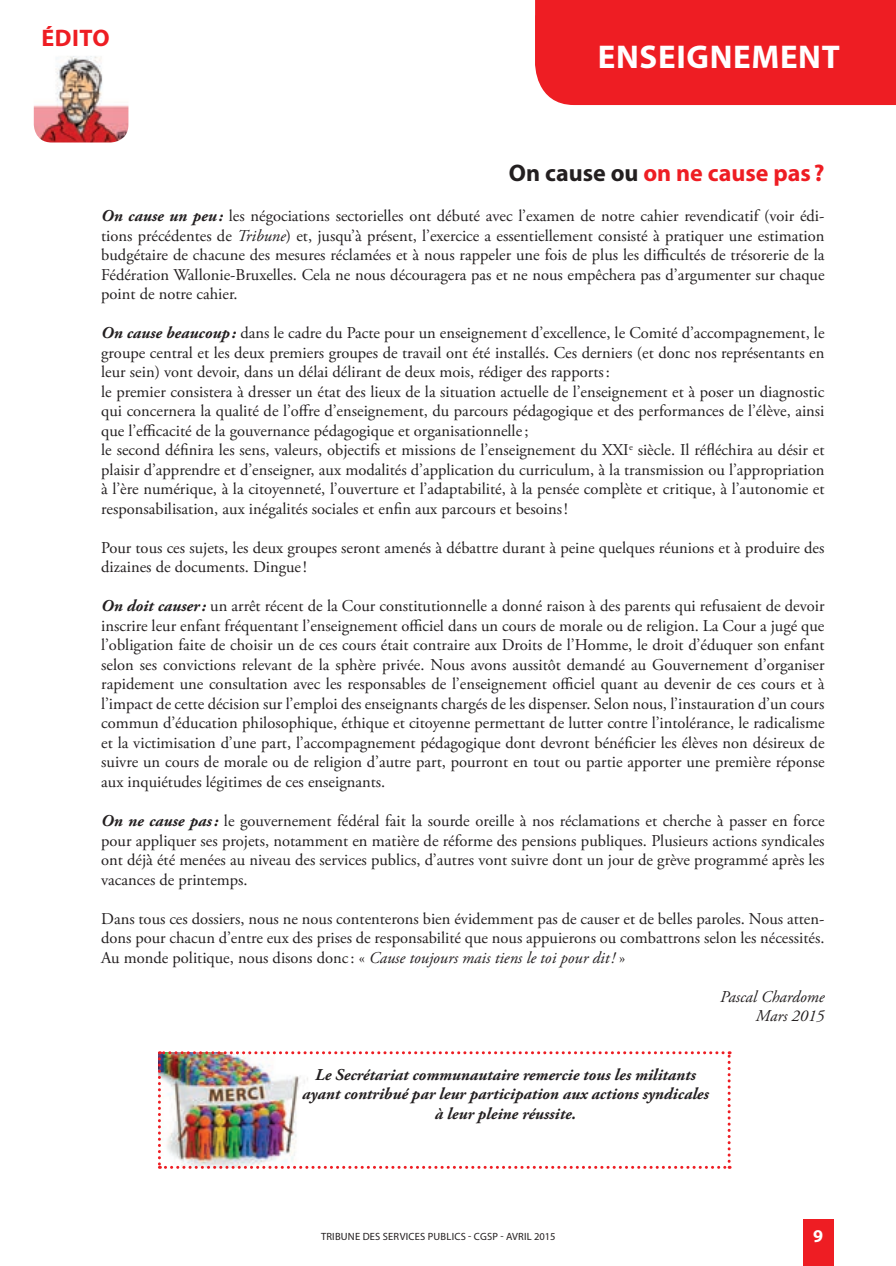
<style>
.page{position:relative;width:896px;height:1266px;background:#fff}
.page>*{position:absolute;margin:0;border:0;box-sizing:border-box;transform-origin:0 0}
.t1{font:700 33px "Myriad Pro";letter-spacing:.02em;color:#fff}
.t2{font:700 24px "Myriad Pro";color:#ee1d23}
.t3{font:700 18px "Myriad Pro";color:#fff}
.t4{font:16.5px/19.5px "Adobe Garamond Pro";color:#231f20;text-align:justify}
.t5{font:italic 700 16.5px/19.5px "Adobe Garamond Pro";color:#231f20;text-align:center}
.t6{font:italic 16.5px/19.5px "Adobe Garamond Pro";color:#231f20;text-align:right}
.t7{font:10.5px "Myriad Pro";letter-spacing:.02em;color:#231f20}
.s1{color:#231f20}
.s2{font-weight:700;font-style:italic}
.s3{font-style:italic}
</style>
<div class="page">
<div style="left:803px;top:1219px;width:30px;height:46px;background:#ee1d23"></div>
<img style="left:34px;top:56px;width:94px;height:86px">
<img style="left:158px;top:1051px;width:572px;height:117px">
<div style="left:535px;top:0;width:361px;height:105px;background:#ee1d23"></div>
<h2 class="t2" style="left:42px;top:25px;width:69px">ÉDITO</h2>
<h1 class="t1" style="left:598px;top:38px;width:243px">ENSEIGNEMENT</h1>
<h2 class="t2" style="left:509px;top:159px;width:317px"><span class="s1">On cause ou</span> on ne cause pas ?</h2>
<p class="t4" style="left:101px;top:207px;width:724px"><span class="s2">On cause un peu :</span> les négociations sectorielles ont débuté avec l’examen de notre cahier revendicatif (voir édi&shy;tions précédentes de <span class="s3">Tribune</span>) et, jusqu’à présent, l’exercice a essentiellement consisté à pratiquer une estimation budgétaire de chacune des mesures réclamées et à nous rappeler une fois de plus les difficultés de trésorerie de la Fédération Wallonie-Bruxelles. Cela ne nous découragera pas et ne nous empêchera pas d’argumenter sur chaque point de notre cahier.</p>
<p class="t4" style="left:101px;top:324px;width:724px;text-align:left"><span class="s2">On cause beaucoup :</span> dans le cadre du Pacte pour un enseignement d’excellence, le Comité d’accompagnement, le groupe central et les deux premiers groupes de travail ont été installés. Ces derniers (et donc nos représentants en leur sein) vont devoir, dans un délai délirant de deux mois, rédiger des rapports :<br>le premier consistera à dresser un état des lieux de la situation actuelle de l’enseignement et à poser un diagnostic qui concernera la qualité de l’offre d’enseignement, du parcours pédagogique et des performances de l’élève, ainsi que l’efficacité de la gouvernance pédagogique et organisationnelle ;<br>le second définira les sens, valeurs, objectifs et missions de l’enseignement du XXI<sup>e</sup> siècle. Il réfléchira au désir et plaisir d’apprendre et d’enseigner, aux modalités d’application du curriculum, à la transmission ou l’appropriation à l’ère numérique, à la citoyenneté, l’ouverture et l’adaptabilité, à la pensée complète et critique, à l’autonomie et responsabilisation, aux inégalités sociales et enfin aux parcours et besoins !</p>
<p class="t4" style="left:101px;top:538px;width:724px">Pour tous ces sujets, les deux groupes seront amenés à débattre durant à peine quelques réunions et à produire des dizaines de documents. Dingue !</p>
<p class="t4" style="left:101px;top:597px;width:724px"><span class="s2">On doit causer :</span> un arrêt récent de la Cour constitutionnelle a donné raison à des parents qui refusaient de devoir inscrire leur enfant fréquentant l’enseignement officiel dans un cours de morale ou de religion. La Cour a jugé que l’obligation faite de choisir un de ces cours était contraire aux Droits de l’Homme, le droit d’éduquer son enfant selon ses convictions relevant de la sphère privée. Nous avons aussitôt demandé au Gouvernement d’organiser rapidement une consultation avec les responsables de l’enseignement officiel quant au devenir de ces cours et à l’impact de cette décision sur l’emploi des enseignants chargés de les dispenser. Selon nous, l’instauration d’un cours commun d’éducation philosophique, éthique et citoyenne permettant de lutter contre l’intolérance, le radicalisme et la victimisation d’une part, l’accompagnement pédagogique dont devront bénéficier les élèves non désireux de suivre un cours de morale ou de religion d’autre part, pourront en tout ou partie apporter une première réponse aux inquiétudes légitimes de ces enseignants.</p>
<p class="t4" style="left:101px;top:811px;width:724px"><span class="s2">On ne cause pas :</span> le gouvernement fédéral fait la sourde oreille à nos réclamations et cherche à passer en force pour appliquer ses projets, notamment en matière de réforme des pensions publiques. Plusieurs actions syndicales ont déjà été menées au niveau des services publics, d’autres vont suivre dont un jour de grève programmé après les vacances de printemps.</p>
<p class="t4" style="left:101px;top:909px;width:724px">Dans tous ces dossiers, nous ne nous contenterons bien évidemment pas de causer et de belles paroles. Nous atten&shy;dons pour chacun d’entre eux des prises de responsabilité que nous appuierons ou combattrons selon les nécessités.<br>Au monde politique, nous disons donc : « <span class="s3">Cause toujours mais tiens le toi pour dit !</span> »</p>
<p class="t6" style="left:720px;top:987px;width:106px">Pascal Chardome<br>Mars 2015</p>
<p class="t5" style="left:302px;top:1064px;width:408px">Le Secrétariat communautaire remercie tous les militants ayant contribué par leur participation aux actions syndicales à leur pleine réussite.</p>
<p class="t7" style="left:321px;top:1230px;width:236px">TRIBUNE DES SERVICES PUBLICS CGSP AVRIL 2015</p>
<p class="t3" style="left:813px;top:1226px;width:11px">9</p>
</div>
